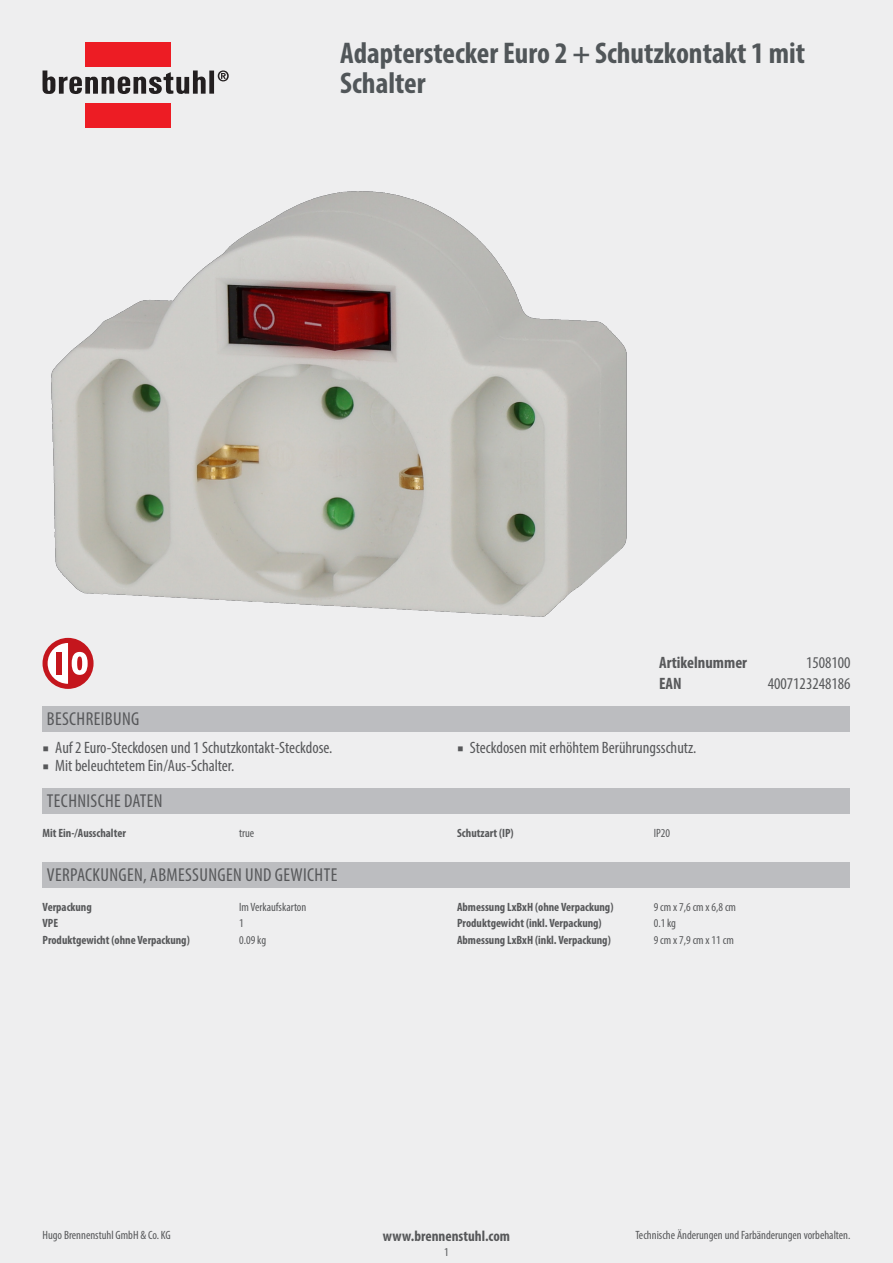
<style>
.page{position:relative;width:893px;height:1263px;background:#eeeeef}
.page>*{position:absolute;margin:0;border:0;box-sizing:border-box;transform-origin:0 0}
.t1{font:700 condensed 30px/30px "Myriad Pro";color:#515659}
.table_headline{font:condensed 18.75px "Myriad Pro";letter-spacing:.02em;color:#57585a}
.header_value{font:condensed 16.5px "Myriad Pro";color:#57585a}
.header_key{font:700 condensed 16.5px "Myriad Pro";color:#57585a}
.footer_middle{font:700 condensed 15px "Myriad Pro";color:#57585a}
.techdata_key{font:700 condensed 12px "Myriad Pro";color:#57585a}
.techdata_value{font:condensed 12px "Myriad Pro";color:#57585a}
.footer_right{font:condensed 12px "Myriad Pro";color:#57585a}
.footer_left{font:condensed 12px "Myriad Pro";color:#57585a}
.pageno{font:condensed 12px "Myriad Pro";color:#57585a}
.s1{font-family:"Minion Pro";font-stretch:normal}
</style>
<div class="page">
<img style="left:51px;top:191px;width:576px;height:426px">
<div style="left:85px;top:43px;width:86px;height:24px;background:#ed1c24"></div>
<div style="left:85px;top:103px;width:86px;height:25px;background:#ed1c24"></div>
<div style="left:209px;top:71px;width:5px;height:23px;background:#231f20"></div>
<svg style="left:43px;top:70px;width:163px;height:24px"></svg>
<svg style="left:218px;top:70px;width:11px;height:11px"></svg>
<div style="left:43px;top:638px;width:51px;height:51px;background:#c4161d;border-radius:50%"></div>
<svg style="left:48px;top:643px;width:40px;height:41px"></svg>
<div style="left:43px;top:706px;width:807px;height:25px;background:#bcbdc0"></div>
<div style="left:43px;top:788px;width:807px;height:26px;background:#bcbdc0"></div>
<div style="left:43px;top:862px;width:807px;height:26px;background:#bcbdc0"></div>
<p class="t1" style="left:340px;top:37px;width:466px">Adapterstecker Euro 2 + Schutzkontakt 1 mit<br>Schalter</p>
<p class="table_headline" style="left:47px;top:707px;width:94px">BESCHREIBUNG</p>
<p class="header_value" style="left:43px;top:738px;width:291px"><span class="s1">■</span> Auf 2 Euro-Steckdosen und 1 Schutzkontakt-Steckdose.</p>
<p class="header_value" style="left:43px;top:756px;width:193px"><span class="s1">■</span> Mit beleuchtetem Ein/Aus-Schalter.</p>
<p class="header_key" style="left:659px;top:652px;width:89px">Artikelnummer</p>
<p class="header_value" style="left:806px;top:652px;width:46px">1508100</p>
<p class="header_key" style="left:659px;top:673px;width:24px">EAN</p>
<p class="header_value" style="left:768px;top:673px;width:84px">4007123248186</p>
<p class="header_value" style="left:457px;top:738px;width:241px"><span class="s1">■</span> Steckdosen mit erhöhtem Berührungsschutz.</p>
<p class="table_headline" style="left:47px;top:790px;width:117px">TECHNISCHE DATEN</p>
<p class="techdata_key" style="left:43px;top:825px;width:85px">Mit Ein-/Ausschalter</p>
<p class="techdata_value" style="left:239px;top:825px;width:17px">true</p>
<p class="techdata_key" style="left:457px;top:825px;width:58px">Schutzart (IP)</p>
<p class="techdata_value" style="left:654px;top:825px;width:18px">IP20</p>
<p class="table_headline" style="left:47px;top:864px;width:292px">VERPACKUNGEN, ABMESSUNGEN UND GEWICHTE</p>
<p class="techdata_key" style="left:43px;top:899px;width:51px">Verpackung</p>
<p class="techdata_value" style="left:239px;top:899px;width:69px">Im Verkaufskarton</p>
<p class="techdata_key" style="left:43px;top:916px;width:17px">VPE</p>
<p class="techdata_value" style="left:239px;top:916px;width:6px">1</p>
<p class="techdata_key" style="left:43px;top:932px;width:149px">Produktgewicht (ohne Verpackung)</p>
<p class="techdata_value" style="left:239px;top:933px;width:28px">0.09 kg</p>
<p class="techdata_key" style="left:457px;top:899px;width:158px">Abmessung LxBxH (ohne Verpackung)</p>
<p class="techdata_value" style="left:654px;top:899px;width:84px">9 cm x 7,6 cm x 6,8 cm</p>
<p class="techdata_key" style="left:457px;top:916px;width:146px">Produktgewicht (inkl. Verpackung)</p>
<p class="techdata_value" style="left:654px;top:916px;width:24px">0.1 kg</p>
<p class="techdata_key" style="left:457px;top:932px;width:155px">Abmessung LxBxH (inkl. Verpackung)</p>
<p class="techdata_value" style="left:654px;top:933px;width:81px">9 cm x 7,9 cm x 11 cm</p>
<p class="footer_left" style="left:43px;top:1228px;width:130px">Hugo Brennenstuhl GmbH &amp; Co. KG</p>
<p class="footer_right" style="left:635px;top:1228px;width:216px">Technische Änderungen und Farbänderungen vorbehalten.</p>
<p class="footer_middle" style="left:383px;top:1227px;width:129px">www.brennenstuhl.com</p>
<p class="pageno" style="left:444px;top:1245px;width:6px">1</p>
</div>
